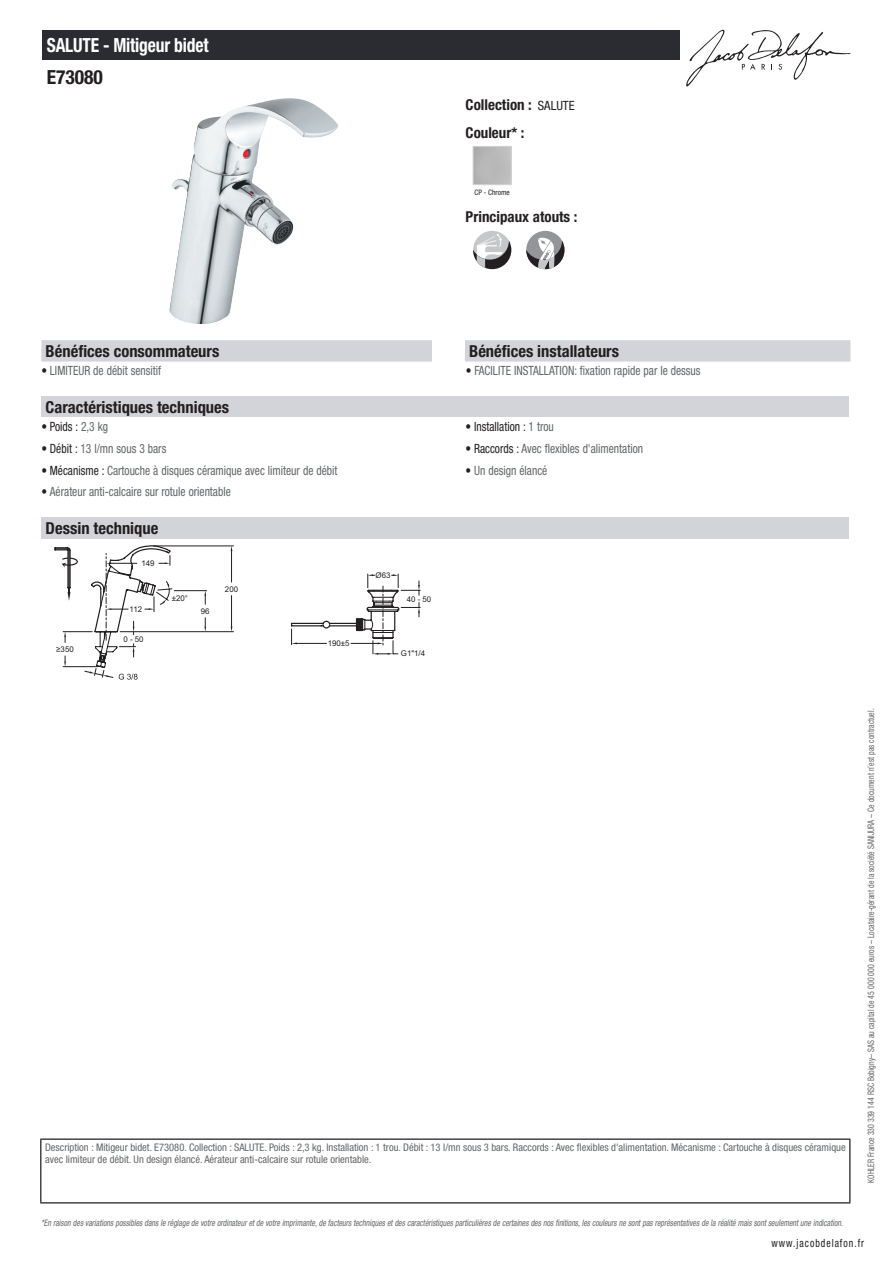
<style>
.page{position:relative;width:893px;height:1263px;background:#fff}
.page>*{position:absolute;margin:0;border:0;box-sizing:border-box;transform-origin:0 0}
.t1{font:700 condensed 19.5px "Helvetica Neue LT Std";letter-spacing:-.01em;color:#fff;scale:.9 1}
.t2{font:700 condensed 19.5px "Helvetica Neue LT Std";color:#231f20}
.t3{font:700 condensed 16.5px "Helvetica Neue LT Std";color:#231f20}
.t4{font:700 condensed 15px/27.8px "Helvetica Neue LT Std";color:#231f20}
.t5{font:condensed 12.75px "Helvetica Neue LT Std";color:#626568;scale:.9 1}
.t6{font:condensed 12.75px "Helvetica Neue LT Std";color:#231f20;scale:.9 1}
.t7{font:condensed 11.25px "Helvetica Neue LT Std";letter-spacing:.1em;color:#231f20;scale:.87 1}
.t8{font:condensed 10.5px/12px "Helvetica Neue LT Std";color:#626568}
.t9{font:italic condensed 9px "Helvetica Neue LT Std";color:#626568;scale:.87 1}
.t10{font:condensed 9px "Helvetica Neue LT Std";color:#626568;scale:.87 1}
.t11{font:7.95px "Arial";color:#231f20}
.t12{font:condensed 7.5px "Helvetica Neue LT Std";color:#231f20}
.s1{font-weight:400;font-size:12.75px}
.s2{color:#231f20}
.s3{color:#626568}
</style>
<div class="page">
<svg style="left:686px;top:30px;width:164px;height:57px"></svg>
<img style="left:169px;top:98px;width:170px;height:226px">
<div style="left:473px;top:146px;width:39px;height:39px;border:1px solid #d3d4da"></div>
<div style="left:473px;top:231px;width:38px;height:38px;background:#c6c7c9;border-radius:50%"></div>
<svg style="left:473px;top:234px;width:38px;height:35px"></svg>
<div style="left:526px;top:231px;width:38px;height:38px;background:#939598;border-radius:50%"></div>
<svg style="left:526px;top:238px;width:38px;height:31px"></svg>
<div style="left:41px;top:340px;width:809px;height:22px;background:#d3d4da"></div>
<div style="left:432px;top:340px;width:33px;height:22px;background:#fff"></div>
<div style="left:41px;top:396px;width:808px;height:21px;background:#d3d4da"></div>
<div style="left:41px;top:518px;width:808px;height:21px;background:#d3d4da"></div>
<hr style="left:154px;top:546px;width:80px;height:1px;background:#231f20">
<hr style="left:120px;top:631px;width:114px;height:1px;background:#231f20">
<hr style="left:231px;top:551px;width:1px;height:31px;background:#231f20">
<hr style="left:231px;top:595px;width:1px;height:31px;background:#231f20">
<hr style="left:174px;top:590px;width:33px;height:1px;background:#231f20">
<svg style="left:204px;top:591px;width:2px;height:13px"></svg>
<svg style="left:204px;top:618px;width:2px;height:14px"></svg>
<svg style="left:291px;top:574px;width:129px;height:81px"></svg>
<svg style="left:55px;top:545px;width:117px;height:135px"></svg>
<div style="left:43px;top:30px;width:637px;height:30px;background:#2a2c32"></div>
<hr style="left:40px;top:1138px;width:810px;height:2px;background:#040503">
<hr style="left:40px;top:1140px;width:1px;height:62px;background:#040503">
<hr style="left:849px;top:1140px;width:1px;height:62px;background:#040503">
<hr style="left:40px;top:1202px;width:810px;height:1px;background:#040503">
<h1 class="t1" style="left:47px;top:33px;width:181px">SALUTE - Mitigeur bidet</h1>
<h1 class="t2" style="left:47px;top:65px;width:58px">E73080</h1>
<h3 class="t4" style="left:466px;top:90px;width:111px">Collection : <span class="s1">SALUTE<br></span>Couleur* :</h3>
<p class="t12" style="left:474px;top:188px;width:37px">CP - Chrome</p>
<h3 class="t4" style="left:466px;top:203px;width:113px">Principaux atouts :</h3>
<h2 class="t3" style="left:46px;top:341px;width:175px">Bénéfices consommateurs</h2>
<h2 class="t3" style="left:469px;top:341px;width:151px">Bénéfices installateurs</h2>
<p class="t5" style="left:41px;top:363px;width:135px"><span class="s2">•</span> LIMITEUR de débit sensitif</p>
<p class="t5" style="left:466px;top:363px;width:262px"><span class="s2">•</span> FACILITE INSTALLATION: fixation rapide par le dessus</p>
<h2 class="t3" style="left:46px;top:397px;width:185px">Caractéristiques techniques</h2>
<p class="t6" style="left:41px;top:419px;width:76px">• Poids : <span class="s3">2,3 kg</span></p>
<p class="t6" style="left:466px;top:419px;width:100px">• Installation : <span class="s3">1 trou</span></p>
<p class="t5" style="left:41px;top:441px;width:140px"><span class="s2">• Débit :</span> 13 l/mn sous 3 bars</p>
<p class="t5" style="left:466px;top:441px;width:199px"><span class="s2">• Raccords :</span> Avec flexibles d'alimentation</p>
<p class="t5" style="left:41px;top:463px;width:330px"><span class="s2">• Mécanisme :</span> Cartouche à disques céramique avec limiteur de débit</p>
<p class="t5" style="left:466px;top:463px;width:92px"><span class="s2">•</span> Un design élancé</p>
<p class="t5" style="left:41px;top:484px;width:212px"><span class="s2">•</span> Aérateur anti-calcaire sur rotule orientable</p>
<h2 class="t3" style="left:46px;top:518px;width:114px">Dessin technique</h2>
<p class="t11" style="left:56px;top:644px;width:19px">≥350</p>
<p class="t11" style="left:141px;top:558px;width:15px">149</p>
<p class="t11" style="left:172px;top:593px;width:18px">±20°</p>
<p class="t11" style="left:130px;top:604px;width:14px">112</p>
<p class="t11" style="left:201px;top:606px;width:10px">96</p>
<p class="t11" style="left:123px;top:634px;width:22px">0 - 50</p>
<p class="t11" style="left:225px;top:584px;width:15px">200</p>
<p class="t11" style="left:328px;top:638px;width:23px">190±5</p>
<p class="t11" style="left:376px;top:570px;width:16px">Ø63</p>
<p class="t11" style="left:407px;top:594px;width:26px">40 - 50</p>
<p class="t11" style="left:401px;top:648px;width:26px">G1"1/4</p>
<p class="t8" style="left:45px;top:1141px;width:802px">Description : Mitigeur bidet. E73080. Collection : SALUTE. Poids : 2,3 kg. Installation : 1 trou. Débit : 13 l/mn sous 3 bars. Raccords : Avec flexibles d'alimentation. Mécanisme : Cartouche à disques céramique avec limiteur de débit. Un design élancé. Aérateur anti-calcaire sur rotule orientable.</p>
<p class="t10" style="left:866px;top:1183px;width:547px;rotate:-90deg">KOHLER France 330 339 144 RSC Bobigny– SAS au capital de 45 000 000 euros – Locataire-gérant de la société SANIJURA – Ce document n’est pas contractuel.</p>
<p class="t9" style="left:41px;top:1217px;width:925px">*En raison desvariationspossiblesdansle réglage de votre ordinateuretde votre imprimante,de facteurstechniquesetdescaractéristiquesparticulièresde certainesdesnosfinitions,lescouleursne sontpasreprésentativesde la réalité maissontseulementune indication.</p>
<p class="t7" style="left:772px;top:1237px;width:108px">www.jacobdelafon.fr</p>
</div>
